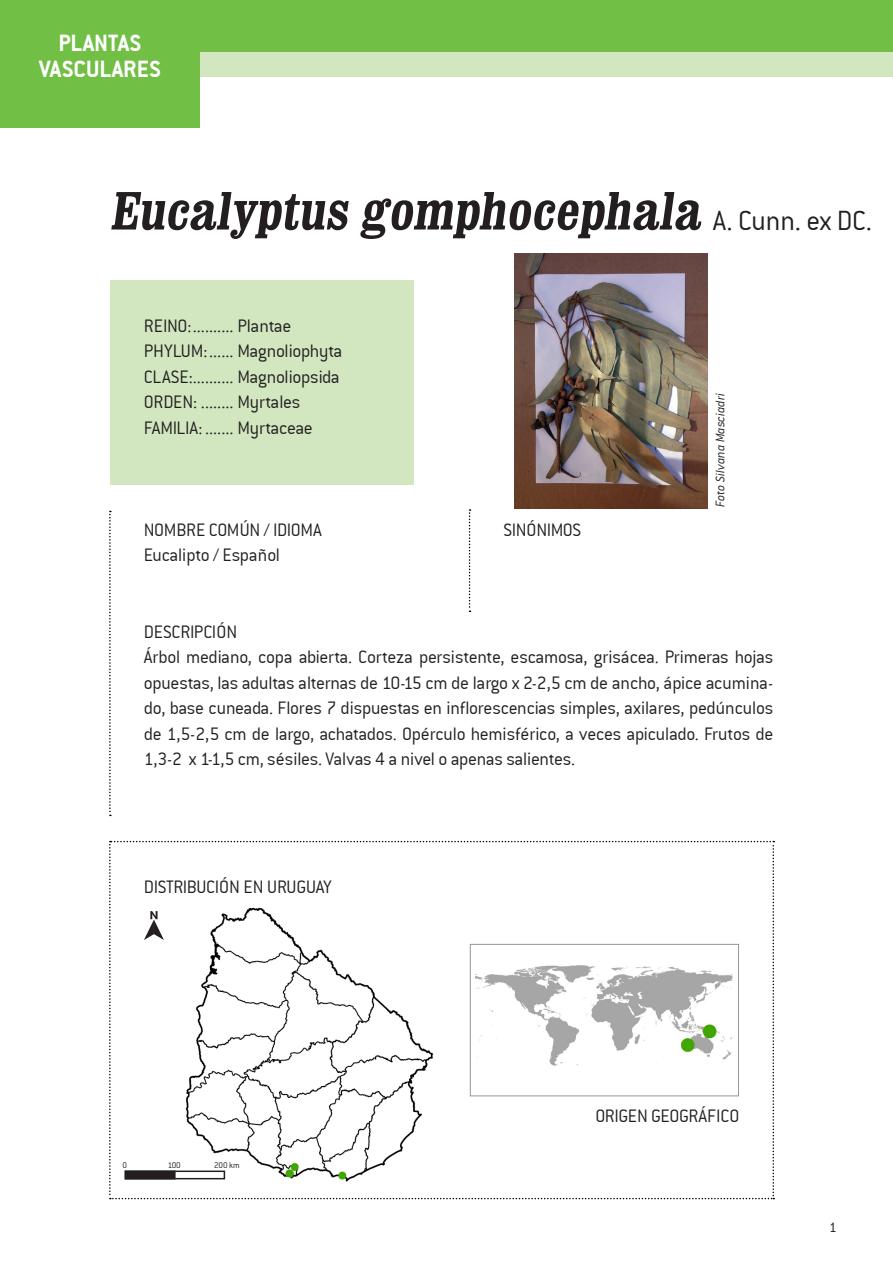
<style>
.page{position:relative;width:893px;height:1263px;background:#fff}
.page>*{position:absolute;margin:0;border:0;box-sizing:border-box;transform-origin:0 0}
.t1{font:700 condensed 54px "Clarendon";color:#231f20}
.t2{font:25.5px "Conduit ITCTT Bold";color:#fff}
.texto_justificado_co{font:19.5px/25.5px "Conduit ITCTT Light";letter-spacing:-.015em;color:#231f20;text-align:justify}
.texto_sobre_fondo_de{font:19.5px "Conduit ITCTT Light";letter-spacing:-.015em;color:#231f20}
.texto_comun_13_17{font:19.5px "Conduit ITCTT Light";letter-spacing:-.015em;color:#231f20}
.t3{font:15px "Conduit ITCTT Light";color:#231f20}
.t4{font:italic 13.5px "Conduit ITCTT Light";color:#231f20}
.texto_comun_13_17-2{font:9px "Conduit ITCTT Light";color:#231f20}
.s1{font-family:"Conduit ITCTT Light";font-weight:400;font-stretch:normal;font-size:30px}
</style>
<div class="page">
<div style="left:110px;top:280px;width:304px;height:204px;background:#d2e7c0"></div>
<div style="left:0;top:51px;width:893px;height:26px;background:#d2e7c0"></div>
<div style="left:0;top:0;width:893px;height:51px;background:#71bf44"></div>
<div style="left:0;top:26px;width:200px;height:102px;background:#71bf44"></div>
<svg style="left:109px;top:511px;width:2px;height:305px"></svg>
<svg style="left:469px;top:509px;width:2px;height:103px"></svg>
<svg style="left:109px;top:841px;width:665px;height:358px"></svg>
<div style="left:125px;top:1170px;width:51px;height:9px;background:#231f20;border:2px solid #231f20"></div>
<div style="left:125px;top:1170px;width:100px;height:9px;border:2px solid #231f20"></div>
<img style="left:515px;top:253px;width:193px;height:255px">
<p class="t2" style="left:59px;top:28px;width:84px">PLANTAS</p>
<p class="t2" style="left:39px;top:54px;width:123px">VASCULARES</p>
<p class="t1" style="left:110px;top:177px;width:763px">Eucalyptus gomphocephala <span class="s1">A . C u n n . ex DC .</span></p>
<p class="texto_sobre_fondo_de" style="left:144px;top:315px;width:149px">REINO:.......... Plantae</p>
<p class="texto_sobre_fondo_de" style="left:144px;top:340px;width:200px">PHYLUM:...... Magnoliophyta</p>
<p class="texto_sobre_fondo_de" style="left:144px;top:366px;width:197px">CLASE:.......... Magnoliopsida</p>
<p class="texto_sobre_fondo_de" style="left:144px;top:391px;width:158px">ORDEN: ........ Myrtales</p>
<p class="texto_sobre_fondo_de" style="left:144px;top:417px;width:170px">FAMILIA: ....... Myrtaceae</p>
<p class="texto_justificado_co" style="left:144px;top:517px;width:179px">NOMBRE COMÚN / IDIOMA</p>
<p class="texto_justificado_co" style="left:144px;top:542px;width:138px">Eucalipto / Español</p>
<p class="texto_comun_13_17" style="left:504px;top:519px;width:79px">SINÓNIMOS</p>
<p class="t4" style="left:713px;top:507px;width:115px;rotate:-90deg">Foto Silvana Masciadri</p>
<p class="texto_comun_13_17" style="left:144px;top:621px;width:95px">DESCRIPCIÓN</p>
<p class="texto_justificado_co" style="left:144px;top:644px;width:631px">Árbol mediano, copa abierta. Corteza persistente, escamosa, grisácea. Primeras hojas opuestas, las adultas alternas de 10-15 cm de largo x 2-2,5 cm de ancho, ápice acumina&shy;do, base cuneada. Flores 7 dispuestas en inflorescencias simples, axilares, pedúnculos de 1,5-2,5 cm de largo, achatados. Opérculo hemisférico, a veces apiculado. Frutos de 1,3-2 x 1-1,5 cm, sésiles. Valvas 4 a nivel o apenas salientes.</p>
<p class="texto_comun_13_17" style="left:144px;top:876px;width:190px">DISTRIBUCIÓN EN URUGUAY</p>
<p class="texto_comun_13_17-2" style="left:122px;top:1160px;width:6px">0</p>
<p class="texto_comun_13_17-2" style="left:168px;top:1160px;width:15px">100</p>
<p class="texto_comun_13_17-2" style="left:214px;top:1160px;width:27px">200 km</p>
<p class="texto_comun_13_17" style="left:595px;top:1105px;width:145px">ORIGEN GEOGRÁFICO</p>
<p class="t3" style="left:829px;top:1219px;width:9px">1</p>
</div>
